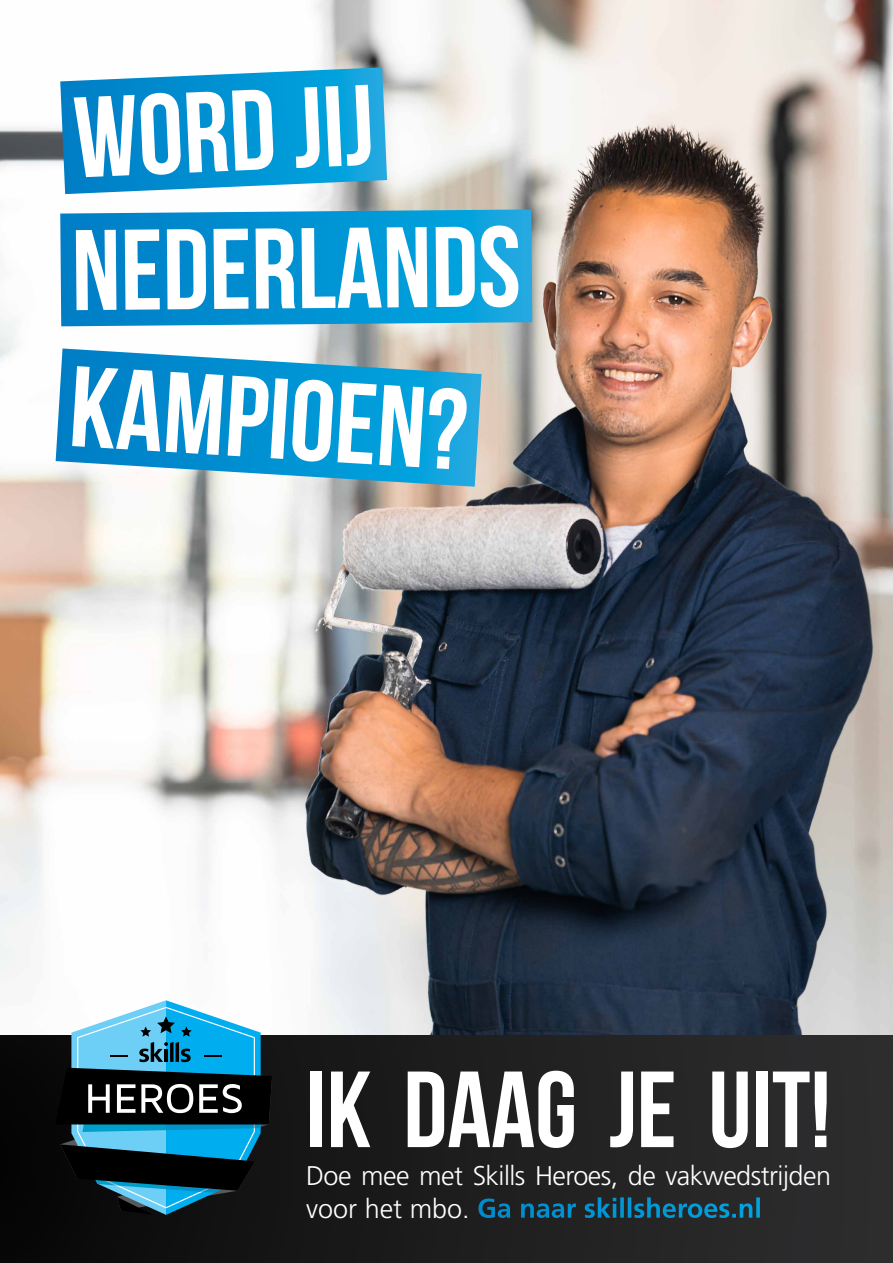
<style>
.page{position:relative;width:893px;height:1263px;background:#fff}
.page>*{position:absolute;margin:0;border:0;box-sizing:border-box;transform-origin:0 0}
.t1{font:114.3px "Bebas Neue";color:#fff}
.t2{font:107.93px "Bebas Neue";color:#fff}
.t3{font:300 27px/32.4px "Frutiger LT Std";letter-spacing:-.02em;color:#fff}
.s1{font-weight:700}
</style>
<div class="page">
<img style="left:0;top:0;width:893px;height:1035px">
<div style="left:0;top:1035px;width:893px;height:228px;background:linear-gradient(to right,#080808,#302f31)"></div>
<svg style="left:55px;top:1000px;width:217px;height:215px;background:#366679"></svg>
<svg style="left:60px;top:67px;width:327px;height:127px;background:#209dd5"></svg>
<svg style="left:60px;top:209px;width:472px;height:117px;background:#0b95d3"></svg>
<svg style="left:56px;top:348px;width:426px;height:139px;background:#2fa0d3"></svg>
<h1 class="t1" style="left:72px;top:74px;width:302px;rotate:-2deg">WORD JIJ</h1>
<h1 class="t1" style="left:70px;top:210px;width:451px;rotate:-1deg">NEDERLANDS</h1>
<h1 class="t1" style="left:73px;top:345px;width:399px;rotate:3deg">KAMPIOEN?</h1>
<h2 class="t2" style="left:306px;top:1050px;width:526px">IK DAAG JE UIT!</h2>
<p class="t3" style="left:306px;top:1160px;width:526px">Doe mee met Skills Heroes, de vakwedstrijden voor het mbo. <span class="s1">Ga naar skillsheroes.nl</span></p>
</div>
